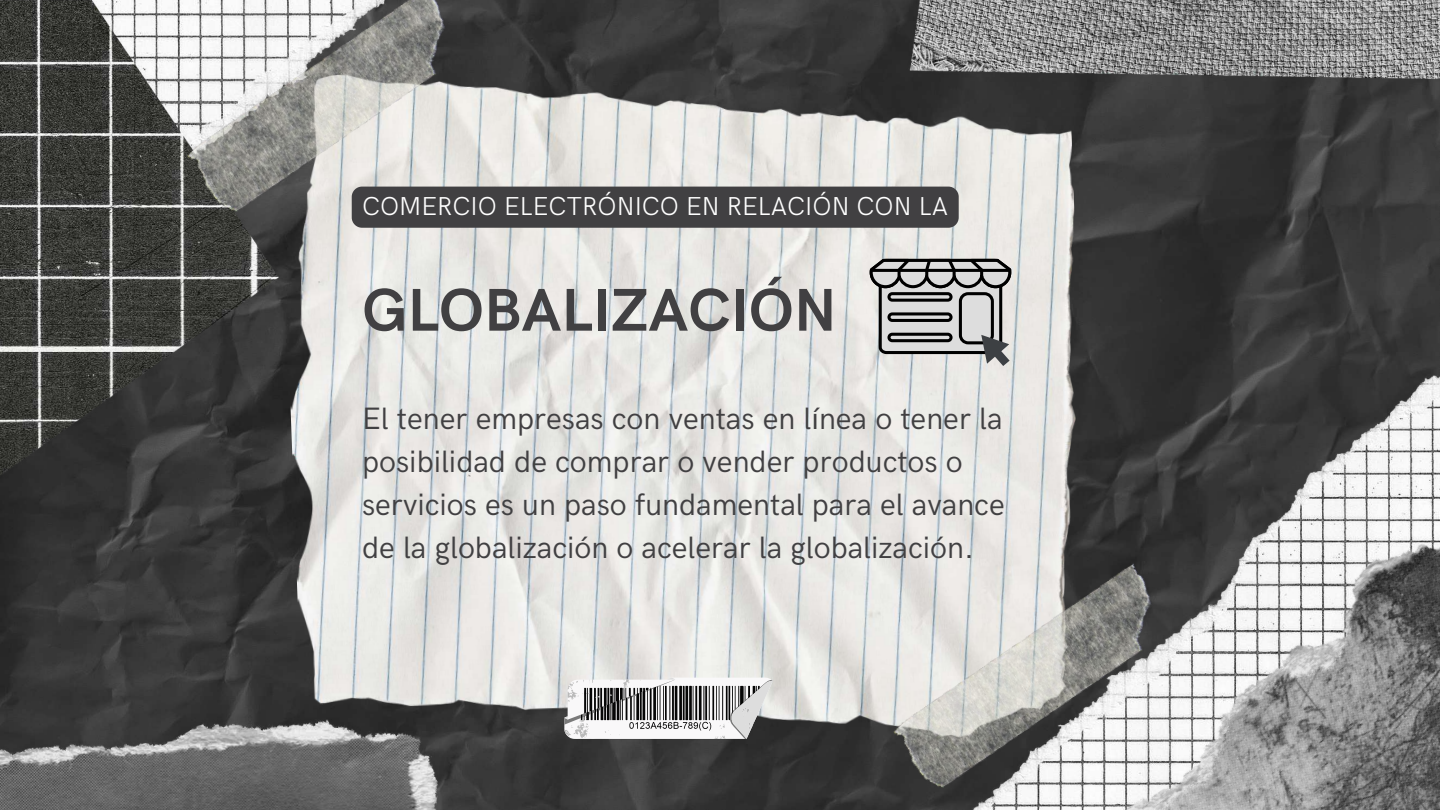
<style>
.page{position:relative;width:1440px;height:810px;background:#fff}
.page>*{position:absolute;margin:0;border:0;box-sizing:border-box;transform-origin:0 0}
.t1{font:700 60.5px "HK Grotesk";color:#414042}
.t2{font:31px/42.8px "HK Grotesk";color:#414042}
.t3{font:300 26px "HK Grotesk";color:#fff}
</style>
<div class="page">
<img style="left:0;top:0;width:1440px;height:810px">
<img style="left:761px;top:312px;width:679px;height:498px">
<img style="left:480px;top:0;width:173px;height:48px">
<img style="left:0;top:0;width:278px;height:530px">
<img style="left:278px;top:48px;width:815px;height:713px">
<img style="left:173px;top:0;width:307px;height:222px">
<img style="left:880px;top:557px;width:131px;height:241px">
<img style="left:880px;top:0;width:560px;height:81px">
<img style="left:1011px;top:495px;width:429px;height:315px">
<svg style="left:564px;top:678px;width:209px;height:61px"></svg>
<img style="left:0;top:719px;width:457px;height:91px">
<div style="left:352px;top:187px;width:607px;height:41px;background:#414042"></div>
<svg style="left:870px;top:259px;width:141px;height:107px;background:#a4a4a4"></svg>
<hr style="left:872px;top:269px;width:138px;height:3px;background:#000">
<p class="t3" style="left:362px;top:192px;width:588px">COMERCIO ELECTRÓNICO EN RELACIÓN CON LA</p>
<h1 class="t1" style="left:362px;top:276px;width:476px">GLOBALIZACIÓN</h1>
<p class="t2" style="left:362px;top:399px;width:644px">El tener empresas con ventas en línea o tener la posibilidad de comprar o vender productos o servicios es un paso fundamental para el avance de la globalización o acelerar la globalización.</p>
</div>
